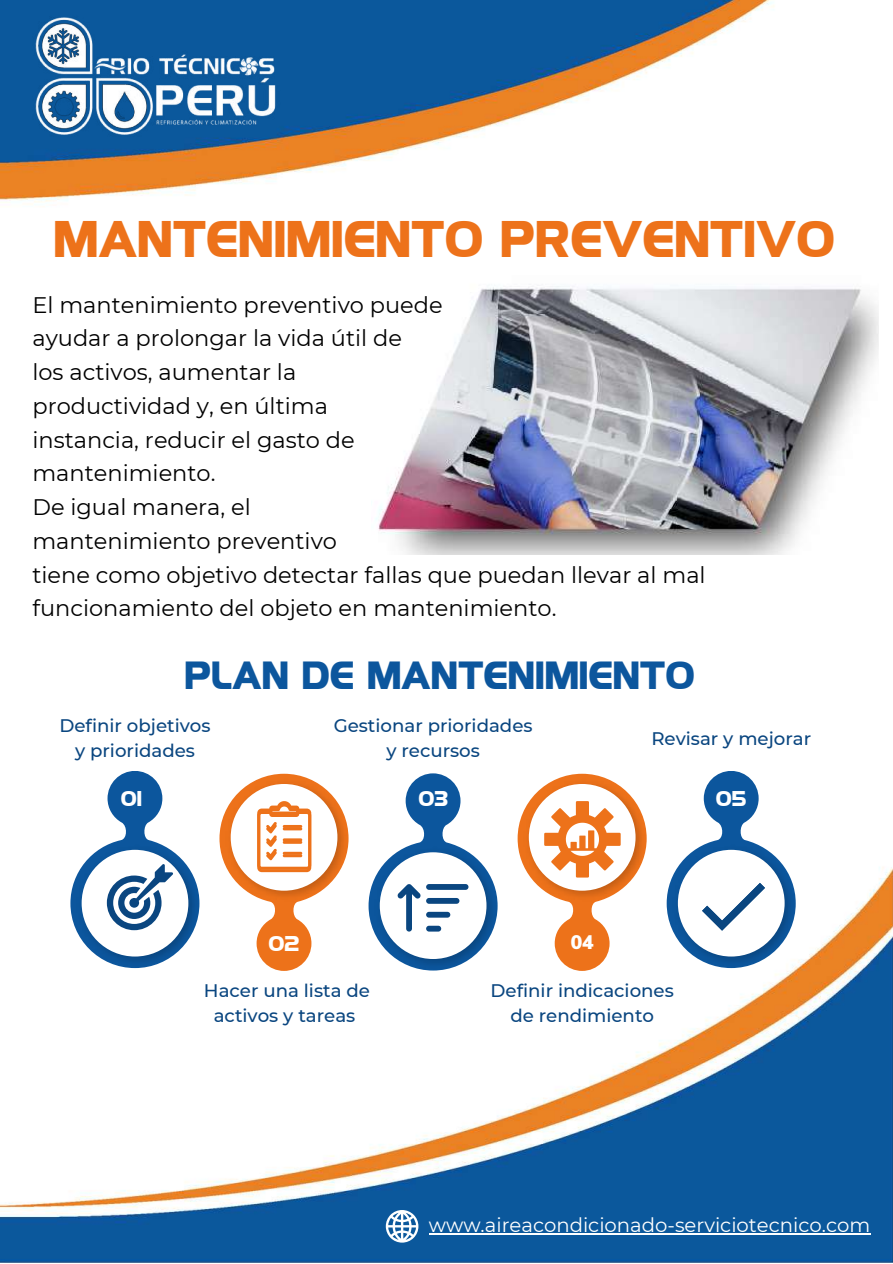
<style>
.page{position:relative;width:893px;height:1264px;background:#fff}
.page>*{position:absolute;margin:0;border:0;box-sizing:border-box;transform-origin:0 0}
.t1{font:700 46.05px "Highland Gothic FLF";color:#ed721a}
.t2{font:700 35.25px "Highland Gothic FLF";color:#0c569d}
.t3{font:22.5px/33.8px "Montserrat";color:#000}
.t4{font:19.65px "Montserrat";color:#fff}
.t5{font:700 19.2px "Highland Gothic FLF";color:#fff}
.t6{font:900 19.2px "Muli";color:#fff}
.t7{font:500 18.15px/25px "Montserrat";color:#0a4680;text-align:center}
</style>
<div class="page">
<img style="left:0;top:0;width:892px;height:1262px">
<img style="left:371px;top:268px;width:507px;height:287px">
<svg style="left:70px;top:771px;width:129px;height:197px"></svg>
<svg style="left:368px;top:773px;width:129px;height:197px"></svg>
<svg style="left:219px;top:773px;width:129px;height:197px"></svg>
<svg style="left:517px;top:773px;width:129px;height:197px"></svg>
<svg style="left:666px;top:771px;width:129px;height:197px"></svg>
<hr style="left:429px;top:1232px;width:441px;height:1px;background:#fff">
<svg style="left:386px;top:1209px;width:32px;height:33px"></svg>
<img style="left:17px;top:13px;width:274px;height:130px">
<h1 class="t1" style="left:53px;top:206px;width:782px">MANTENIMIENTO PREVENTIVO</h1>
<p class="t3" style="left:32px;top:288px;width:674px">El mantenimiento preventivo puede<br>ayudar a prolongar la vida útil de<br>los activos, aumentar la<br>productividad y, en última<br>instancia, reducir el gasto de<br>mantenimiento.<br>De igual manera, el<br>mantenimiento preventivo<br>tiene como objetivo detectar fallas que puedan llevar al mal funcionamiento del objeto en mantenimiento.</p>
<h2 class="t2" style="left:184px;top:650px;width:512px">PLAN DE MANTENIMIENTO</h2>
<p class="t7" style="left:59px;top:713px;width:152px">Definir objetivos y prioridades</p>
<p class="t5" style="left:121px;top:785px;width:23px">01</p>
<p class="t7" style="left:334px;top:713px;width:200px">Gestionar prioridades y recursos</p>
<p class="t7" style="left:651px;top:725px;width:161px">Revisar y mejorar</p>
<p class="t5" style="left:418px;top:785px;width:31px">03</p>
<p class="t5" style="left:716px;top:785px;width:32px">05</p>
<p class="t5" style="left:268px;top:929px;width:32px">02</p>
<p class="t6" style="left:570px;top:929px;width:25px">04</p>
<p class="t7" style="left:204px;top:977px;width:167px">Hacer una lista de activos y tareas</p>
<p class="t7" style="left:490px;top:977px;width:185px">Definir indicaciones de rendimiento</p>
<p class="t4" style="left:429px;top:1212px;width:443px">www.aireacondicionado-serviciotecnico.com</p>
</div>
